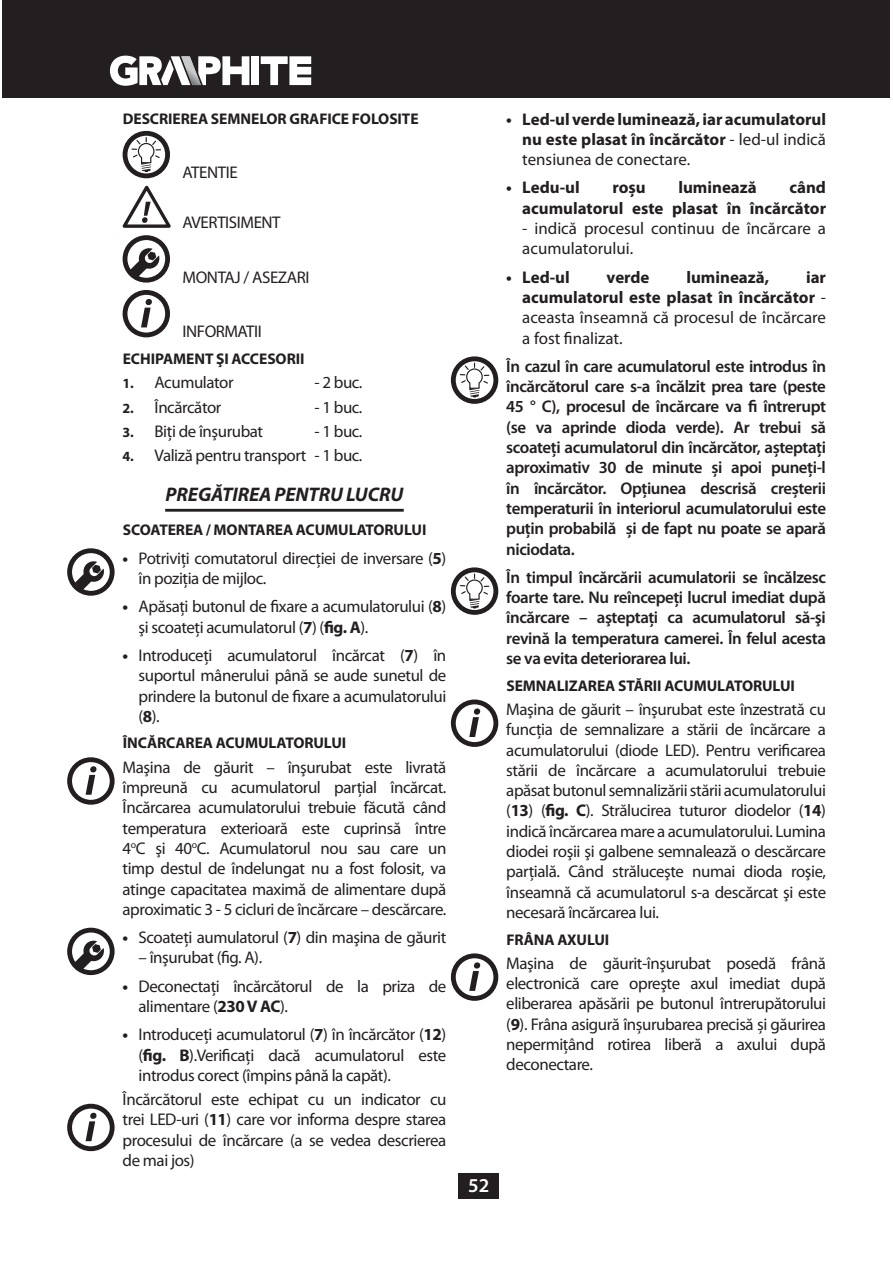
<style>
.page{position:relative;width:893px;height:1263px;background:#fff}
.page>*{position:absolute;margin:0;border:0;box-sizing:border-box;transform-origin:0 0}
.t1{font:italic 700 19.8px "Myriad Pro";letter-spacing:-.005em;color:#231f20}
.t2{font:600 19.8px "Myriad Pro";color:#fff}
.t3{font:16.95px/20.2px "Myriad Pro";letter-spacing:-.025em;color:#231f20;text-align:justify}
.t4{font:600 16.95px/20.2px "Myriad Pro";letter-spacing:-.025em;color:#231f20;text-align:justify}
.t5{font:700 16.95px/20.2px "Myriad Pro";color:#231f20;text-align:justify}
.t6{font:16.95px/20.2px "Myriad Pro";color:#231f20}
.t7{font:700 15.45px "Myriad Pro";letter-spacing:-.005em;color:#231f20}
.s1{font-weight:700;font-size:14.1px}
.s2{font-weight:700}
.s3{font-weight:400}
</style>
<div class="page">
<div style="left:459px;top:1173px;width:40px;height:26px;background:#231f20"></div>
<div style="left:3px;top:0;width:887px;height:98px;background:#231f20"></div>
<svg style="left:110px;top:55px;width:202px;height:31px"></svg>
<hr style="left:165px;top:509px;width:239px;height:3px;background:#231f20">
<div style="left:123px;top:131px;width:47px;height:47px;border:5px solid #231f20;border-radius:50%"></div>
<svg style="left:131px;top:136px;width:31px;height:37px"></svg>
<svg style="left:123px;top:186px;width:48px;height:42px"></svg>
<div style="left:123px;top:235px;width:47px;height:48px;border:5px solid #231f20;border-radius:50%"></div>
<svg style="left:130px;top:247px;width:30px;height:30px"></svg>
<svg style="left:141px;top:299px;width:11px;height:28px"></svg>
<div style="left:123px;top:290px;width:47px;height:47px;border:5px solid #231f20;border-radius:50%"></div>
<div style="left:67px;top:548px;width:48px;height:48px;border:5px solid #231f20;border-radius:50%"></div>
<svg style="left:75px;top:561px;width:30px;height:30px"></svg>
<svg style="left:86px;top:766px;width:10px;height:29px"></svg>
<div style="left:67px;top:757px;width:48px;height:48px;border:5px solid #231f20;border-radius:50%"></div>
<div style="left:67px;top:928px;width:48px;height:47px;border:5px solid #231f20;border-radius:50%"></div>
<svg style="left:75px;top:940px;width:30px;height:30px"></svg>
<svg style="left:86px;top:1113px;width:10px;height:28px"></svg>
<div style="left:67px;top:1104px;width:48px;height:47px;border:5px solid #231f20;border-radius:50%"></div>
<div style="left:451px;top:356px;width:47px;height:48px;border:5px solid #231f20;border-radius:50%"></div>
<svg style="left:459px;top:362px;width:31px;height:36px"></svg>
<div style="left:451px;top:567px;width:47px;height:48px;border:5px solid #231f20;border-radius:50%"></div>
<svg style="left:459px;top:573px;width:31px;height:36px"></svg>
<svg style="left:469px;top:708px;width:11px;height:29px"></svg>
<div style="left:451px;top:700px;width:47px;height:47px;border:5px solid #231f20;border-radius:50%"></div>
<svg style="left:469px;top:962px;width:11px;height:29px"></svg>
<div style="left:451px;top:953px;width:47px;height:48px;border:5px solid #231f20;border-radius:50%"></div>
<p class="t7" style="left:123px;top:112px;width:297px">DESCRIEREA SEMNELOR GRAFICE FOLOSITE</p>
<p class="t3" style="left:183px;top:164px;width:57px">ATENTIE</p>
<p class="t3" style="left:183px;top:213px;width:100px">AVERTISIMENT</p>
<p class="t3" style="left:183px;top:268px;width:128px">MONTAJ / ASEZARI</p>
<p class="t3" style="left:183px;top:323px;width:81px">INFORMATII</p>
<p class="t7" style="left:123px;top:353px;width:183px">ECHIPAMENT ŞI ACCESORII</p>
<p class="t3" style="left:123px;top:374px;width:113px"><span class="s1">1.</span> Acumulator</p>
<p class="t3" style="left:314px;top:374px;width:49px">- 2 buc.</p>
<p class="t3" style="left:123px;top:398px;width:100px"><span class="s1">2.</span> Încărcător</p>
<p class="t3" style="left:314px;top:398px;width:49px">- 1 buc.</p>
<p class="t3" style="left:123px;top:422px;width:142px"><span class="s1">3.</span> Biţi de înşurubat</p>
<p class="t3" style="left:314px;top:422px;width:49px">- 1 buc.</p>
<p class="t3" style="left:123px;top:446px;width:241px"><span class="s1">4.</span> Valiză pentru transport - 1 buc.</p>
<p class="t1" style="left:166px;top:488px;width:239px">PREGĂTIREA PENTRU LUCRU</p>
<p class="t7" style="left:123px;top:524px;width:305px">SCOATEREA / MONTAREA ACUMULATORULUI</p>
<p class="t3" style="left:139px;top:549px;width:309px;text-indent:-16px"><span class="s2">•</span> Potriviţi comutatorul direcţiei de inversare (<span class="s2">5</span>) în poziţia de mijloc.</p>
<p class="t3" style="left:139px;top:598px;width:309px;text-indent:-16px"><span class="s2">•</span> Apăsaţi butonul de fixare a acumulatorului (<span class="s2">8</span>) şi scoateţi acumulatorul (<span class="s2">7</span>) (<span class="s2">fig. A</span>).</p>
<p class="t3" style="left:139px;top:646px;width:309px;text-indent:-16px"><span class="s2">•</span> Introduceţi acumulatorul încărcat (<span class="s2">7</span>) în suportul mânerului până se aude sunetul de prindere la butonul de fixare a acumulatorului (<span class="s2">8</span>).</p>
<p class="t7" style="left:123px;top:737px;width:225px">ÎNCĂRCAREA ACUMULATORULUI</p>
<p class="t3" style="left:123px;top:758px;width:325px">Maşina de găurit – înşurubat este livrată împreună cu acumulatorul parţial încărcat.<br>Încărcarea acumulatorului trebuie făcută când temperatura exterioară este cuprinsă între 4<sup>o</sup>C şi 40<sup>o</sup>C. Acumulatorul nou sau care un timp destul de îndelungat nu a fost folosit, va atinge capacitatea maximă de alimentare după aproximatic 3 - 5 cicluri de încărcare – descărcare.</p>
<p class="t3" style="left:123px;top:928px;width:325px"><span class="s2">•</span> Scoateţi aumulatorul (<span class="s2">7</span>) din maşina de găurit</p>
<p class="t3" style="left:139px;top:949px;width:125px">– înşurubat (fig. A).</p>
<p class="t3" style="left:139px;top:977px;width:309px;text-indent:-16px"><span class="s2">•</span> Deconectaţi încărcătorul de la priza de alimentare (<span class="s2">230 V AC</span>).</p>
<p class="t3" style="left:139px;top:1026px;width:309px;text-indent:-16px"><span class="s2">•</span> Introduceţi acumulatorul (<span class="s2">7</span>) în încărcător (<span class="s2">12</span>) (<span class="s2">fig. B</span>).Verificaţi dacă acumulatorul este introdus corect (împins până la capăt).</p>
<p class="t3" style="left:123px;top:1090px;width:325px">Încărcătorul este echipat cu un indicator cu trei LED-uri (<span class="s2">11</span>) care vor informa despre starea procesului de încărcare (a se vedea descrierea de mai jos)</p>
<p class="t5" style="left:522px;top:110px;width:305px;text-indent:-16px">• Led-ul verde luminează, iar acumulatorul nu este plasat în încărcător <span class="s3">- led-ul indică tensiunea de conectare.</span></p>
<p class="t5" style="left:506px;top:179px;width:75px">• Ledu-ul</p>
<p class="t5" style="left:612px;top:179px;width:35px">roșu</p>
<p class="t5" style="left:678px;top:179px;width:80px">luminează</p>
<p class="t5" style="left:522px;top:179px;width:305px;text-align:right">când<br>acumulatorul este plasat în încărcător</p>
<p class="t6" style="left:522px;top:219px;width:305px">- indică procesul continuu de încărcare a acumulatorului.</p>
<p class="t5" style="left:506px;top:268px;width:65px">• Led-ul</p>
<p class="t5" style="left:607px;top:268px;width:44px">verde</p>
<p class="t5" style="left:686px;top:268px;width:84px">luminează,</p>
<p class="t3" style="left:522px;top:268px;width:305px;text-indent:284px"><span class="s2">iar acumulatorul este plasat în încărcător</span> - aceasta înseamnă că procesul de încărcare a fost finalizat.</p>
<p class="t4" style="left:506px;top:357px;width:321px">În cazul în care acumulatorul este introdus în încărcătorul care s-a încălzit prea tare (peste 45 ° C), procesul de încărcare va fi întrerupt (se va aprinde dioda verde). Ar trebui să scoateți acumulatorul din încărcător, așteptați aproximativ 30 de minute și apoi puneți-l în încărcător. Opțiunea descrisă creșterii temperaturii în interiorul acumulatorului este puțin probabilă și de fapt nu poate se apară niciodata.</p>
<p class="t4" style="left:506px;top:568px;width:321px">În timpul încărcării acumulatorii se încălzesc foarte tare. Nu reîncepeţi lucrul imediat după încărcare – aşteptaţi ca acumulatorul să-şi revină la temperatura camerei. În felul acesta se va evita deteriorarea lui.</p>
<p class="t7" style="left:506px;top:680px;width:290px">SEMNALIZAREA STĂRII ACUMULATORULUI</p>
<p class="t3" style="left:506px;top:700px;width:321px">Maşina de găurit – înşurubat este înzestrată cu funcţia de semnalizare a stării de încărcare a acumulatorului (diode LED). Pentru verificarea stării de încărcare a acumulatorului trebuie apăsat butonul semnalizării stării acumulatorului (<span class="s2">13</span>) (<span class="s2">fig. C</span>). Strălucirea tuturor diodelor (<span class="s2">14</span>) indică încărcarea mare a acumulatorului. Lumina diodei roşii şi galbene semnalează o descărcare parţială. Când străluceşte numai dioda roşie, înseamnă că acumulatorul s-a descărcat şi este necesară încărcarea lui.</p>
<p class="t7" style="left:506px;top:934px;width:104px">FRÂNA AXULUI</p>
<p class="t3" style="left:506px;top:954px;width:321px">Maşina de găurit-înşurubat posedă frână electronică care opreşte axul imediat după eliberarea apăsării pe butonul întrerupătorului (<span class="s2">9</span>). Frâna asigură înșurubarea precisă și găurirea nepermiţând rotirea liberă a axului după deconectare.</p>
<p class="t2" style="left:468px;top:1177px;width:23px">52</p>
</div>
